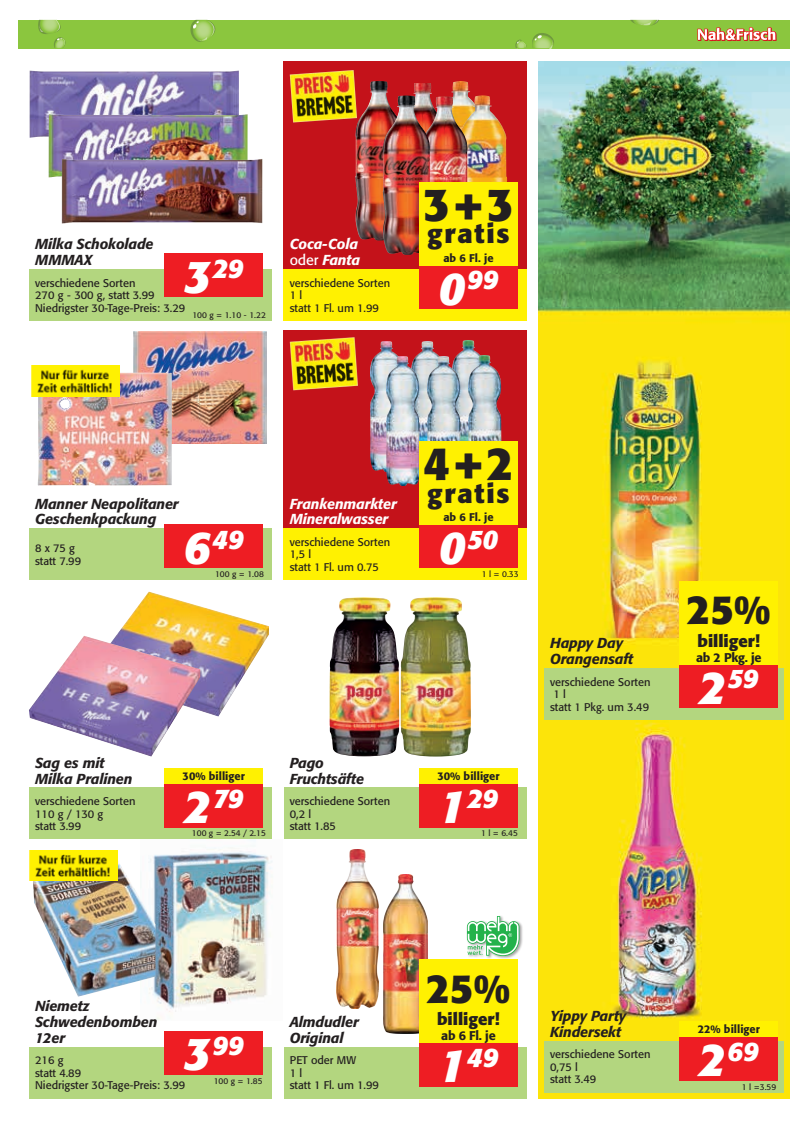
<style>
.page{position:relative;width:808px;height:1123px;background:#fff}
.page>*{position:absolute;margin:0;border:0;box-sizing:border-box;transform-origin:0 0}
.t1{font:700 46px "Formata Std";color:#231f20}
.t2{font:700 40.4px "Formata Std";color:#231f20}
.t3{font:italic 700 26.7px "Formata Std";letter-spacing:-.01em;color:#fff}
.t4{font:700 26.5px "Formata Std";letter-spacing:.07em;color:#231f20}
.t5{font:700 16.7px "Formata Std";color:#231f20}
.t6{font:italic 500 14.3px/15.8px "Formata Std";letter-spacing:-.01em;color:#231f20}
.t7{font:italic 500 14.3px/15.8px "Formata Std";letter-spacing:-.01em;color:#fff}
.t8{font:500 12.5px "Formata Std";letter-spacing:-.02em;color:#231f20}
.t9{font:11.1px/12.5px "Formata Std";color:#231f20}
.t10{font:500 11.1px "Formata Std";color:#231f20}
.t11{font:8.3px "Formata Std";color:#231f20}
.s1{font-size:45.8px}
.s2{font-weight:400;font-style:normal}
</style>
<div class="page">
<img style="left:538px;top:61px;width:251px;height:1037px">
<div style="left:284px;top:331px;width:243px;height:249px;background:#c4121a"></div>
<img style="left:284px;top:330px;width:79px;height:61px">
<div style="left:284px;top:61px;width:243px;height:260px;background:#c4121a"></div>
<img style="left:289px;top:70px;width:66px;height:53px">
<div style="left:18px;top:20px;width:771px;height:28px;background:#8bc63e"></div>
<svg style="left:38px;top:20px;width:28px;height:28px"></svg>
<svg style="left:630px;top:20px;width:29px;height:6px"></svg>
<svg style="left:515px;top:33px;width:39px;height:16px"></svg>
<svg style="left:190px;top:20px;width:26px;height:22px"></svg>
<svg style="left:697px;top:27px;width:80px;height:14px"></svg>
<img style="left:154px;top:839px;width:118px;height:181px">
<img style="left:336px;top:850px;width:43px;height:158px">
<img style="left:383px;top:874px;width:44px;height:159px">
<img style="left:416px;top:342px;width:23px;height:99px">
<img style="left:456px;top:341px;width:24px;height:100px">
<img style="left:371px;top:342px;width:27px;height:129px">
<img style="left:451px;top:81px;width:9px;height:15px">
<img style="left:413px;top:83px;width:19px;height:12px">
<img style="left:355px;top:81px;width:33px;height:159px">
<img style="left:30px;top:71px;width:209px;height:67px">
<img style="left:133px;top:331px;width:134px;height:112px">
<img style="left:38px;top:373px;width:134px;height:112px">
<div style="left:30px;top:1046px;width:242px;height:52px;background:#b3d67f"></div>
<div style="left:164px;top:1031px;width:99px;height:43px;background:#ee1d23"></div>
<div style="left:30px;top:787px;width:242px;height:52px;background:#b3d67f"></div>
<div style="left:164px;top:783px;width:99px;height:44px;background:#ee1d23"></div>
<div style="left:164px;top:768px;width:99px;height:15px;background:#fff101"></div>
<img style="left:116px;top:591px;width:153px;height:125px">
<img style="left:29px;top:636px;width:171px;height:120px">
<div style="left:30px;top:528px;width:242px;height:52px;background:#b3d67f"></div>
<img style="left:31px;top:366px;width:88px;height:30px">
<div style="left:164px;top:524px;width:99px;height:44px;background:#ee1d23"></div>
<div style="left:30px;top:269px;width:242px;height:52px;background:#b3d67f"></div>
<div style="left:164px;top:253px;width:99px;height:44px;background:#ee1d23"></div>
<img style="left:49px;top:114px;width:199px;height:63px">
<img style="left:57px;top:154px;width:206px;height:70px">
<div style="left:545px;top:1041px;width:239px;height:51px;background:#b3d67f"></div>
<div style="left:679px;top:1037px;width:99px;height:43px;background:#ee1d23"></div>
<div style="left:679px;top:1021px;width:99px;height:16px;background:#fff101"></div>
<div style="left:545px;top:668px;width:239px;height:52px;background:#b3d67f"></div>
<div style="left:679px;top:664px;width:99px;height:44px;background:#ee1d23"></div>
<div style="left:679px;top:581px;width:99px;height:83px;background:#fff101"></div>
<div style="left:284px;top:1046px;width:243px;height:52px;background:#b3d67f"></div>
<div style="left:466px;top:915px;width:57px;height:44px;background:#231f20;opacity:.4"></div>
<svg style="left:467px;top:916px;width:52px;height:39px"></svg>
<div style="left:419px;top:1042px;width:99px;height:44px;background:#ee1d23"></div>
<div style="left:419px;top:959px;width:99px;height:83px;background:#fff101"></div>
<div style="left:284px;top:787px;width:243px;height:52px;background:#b3d67f"></div>
<div style="left:419px;top:783px;width:99px;height:44px;background:#ee1d23"></div>
<div style="left:419px;top:768px;width:99px;height:15px;background:#fff101"></div>
<img style="left:401px;top:597px;width:70px;height:159px">
<img style="left:330px;top:597px;width:69px;height:159px">
<div style="left:284px;top:528px;width:243px;height:52px;background:#fff101"></div>
<div style="left:284px;top:269px;width:243px;height:52px;background:#fff101"></div>
<img style="left:428px;top:356px;width:33px;height:85px">
<img style="left:469px;top:355px;width:33px;height:86px">
<img style="left:387px;top:356px;width:33px;height:130px">
<div style="left:419px;top:524px;width:99px;height:44px;background:#ee1d23"></div>
<div style="left:419px;top:441px;width:99px;height:83px;background:#fff101"></div>
<img style="left:458px;top:95px;width:25px;height:87px">
<img style="left:430px;top:96px;width:38px;height:86px">
<img style="left:383px;top:95px;width:47px;height:160px">
<div style="left:419px;top:265px;width:99px;height:44px;background:#ee1d23"></div>
<div style="left:419px;top:182px;width:99px;height:83px;background:#fff101"></div>
<img style="left:33px;top:856px;width:122px;height:140px">
<img style="left:30px;top:850px;width:88px;height:30px">
<p class="t6" style="left:35px;top:236px;width:120px">Milka Schokolade<br>MMMAX</p>
<h3 class="t3" style="left:184px;top:251px;width:61px"><span class="s1">3</span>29</h3>
<p class="t11" style="left:192px;top:310px;width:75px">100 g = 1.10 - 1.22</p>
<p class="t9" style="left:35px;top:276px;width:152px">verschiedene Sorten<br>270 g - 300 g, statt 3.99<br>Niedrigster 30-Tage-Preis: 3.29</p>
<p class="t7" style="left:290px;top:236px;width:72px">Coca-Cola <span class="s2">oder</span> Fanta</p>
<p class="t9" style="left:290px;top:276px;width:102px">verschiedene Sorten<br>1 l<br>statt 1 Fl. um 1.99</p>
<h1 class="t1" style="left:423px;top:176px;width:92px">3+3</h1>
<h3 class="t4" style="left:427px;top:217px;width:84px">gratis</h3>
<p class="t10" style="left:443px;top:251px;width:52px">ab 6 Fl. je</p>
<h3 class="t3" style="left:439px;top:263px;width:61px"><span class="s1">0</span>99</h3>
<p class="t6" style="left:35px;top:495px;width:145px">Manner Neapolitaner<br>Geschenkpackung</p>
<p class="t7" style="left:290px;top:495px;width:108px">Frankenmarkter<br>Mineralwasser</p>
<h1 class="t1" style="left:423px;top:435px;width:92px">4+2</h1>
<h3 class="t4" style="left:427px;top:476px;width:84px">gratis</h3>
<p class="t10" style="left:443px;top:510px;width:52px">ab 6 Fl. je</p>
<p class="t9" style="left:35px;top:542px;width:48px">8 x 75 g statt 7.99</p>
<h3 class="t3" style="left:184px;top:522px;width:61px"><span class="s1">6</span>49</h3>
<p class="t11" style="left:215px;top:569px;width:50px">100 g = 1.08</p>
<p class="t9" style="left:290px;top:536px;width:102px">verschiedene Sorten<br>1,5 l<br>statt 1 Fl. um 0.75</p>
<h3 class="t3" style="left:439px;top:522px;width:61px"><span class="s1">0</span>50</h3>
<p class="t11" style="left:482px;top:569px;width:38px">1 l = 0.33</p>
<p class="t6" style="left:550px;top:635px;width:85px">Happy Day<br>Orangensaft</p>
<h2 class="t2" style="left:687px;top:584px;width:86px">25%</h2>
<h3 class="t5" style="left:697px;top:630px;width:64px">billiger!</h3>
<p class="t8" style="left:696px;top:649px;width:67px">ab 2 Pkg. je</p>
<p class="t9" style="left:550px;top:675px;width:102px">verschiedene Sorten<br>1 l<br>statt 1 Pkg. um 3.49</p>
<h3 class="t3" style="left:699px;top:662px;width:61px"><span class="s1">2</span>59</h3>
<p class="t6" style="left:35px;top:754px;width:99px">Sag es mit<br>Milka Pralinen</p>
<p class="t10" style="left:183px;top:769px;width:64px">30% billiger</p>
<p class="t6" style="left:290px;top:754px;width:76px">Pago<br>Fruchtsäfte</p>
<p class="t10" style="left:437px;top:769px;width:64px">30% billiger</p>
<p class="t9" style="left:35px;top:795px;width:102px">verschiedene Sorten<br>110 g / 130 g<br>statt 3.99</p>
<h3 class="t3" style="left:184px;top:781px;width:61px"><span class="s1">2</span>79</h3>
<p class="t11" style="left:192px;top:828px;width:75px">100 g = 2.54 / 2.15</p>
<p class="t9" style="left:290px;top:795px;width:102px">verschiedene Sorten<br>0,2 l<br>statt 1.85</p>
<h3 class="t3" style="left:439px;top:781px;width:61px"><span class="s1">1</span>29</h3>
<p class="t11" style="left:481px;top:828px;width:38px">1 l = 6.45</p>
<p class="t6" style="left:35px;top:998px;width:124px">Niemetz<br>Schwedenbomben<br>12er</p>
<h3 class="t3" style="left:184px;top:1029px;width:61px"><span class="s1">3</span>99</h3>
<p class="t11" style="left:214px;top:1076px;width:50px">100 g = 1.85</p>
<p class="t9" style="left:35px;top:1054px;width:152px">216 g<br>statt 4.89<br>Niedrigster 30-Tage-Preis: 3.99</p>
<p class="t6" style="left:290px;top:1014px;width:70px">Almdudler<br>Original</p>
<p class="t9" style="left:290px;top:1054px;width:91px">PET oder MW<br>1 l<br>statt 1 Fl. um 1.99</p>
<h2 class="t2" style="left:426px;top:963px;width:86px">25%</h2>
<h3 class="t5" style="left:437px;top:1008px;width:64px">billiger!</h3>
<p class="t8" style="left:441px;top:1028px;width:56px">ab 6 Fl. je</p>
<h3 class="t3" style="left:439px;top:1041px;width:61px"><span class="s1">1</span>49</h3>
<p class="t6" style="left:550px;top:1008px;width:78px">Yippy Party<br>Kindersekt</p>
<p class="t10" style="left:698px;top:1022px;width:64px">22% billiger</p>
<p class="t9" style="left:550px;top:1048px;width:102px">verschiedene Sorten<br>0,75 l<br>statt 3.49</p>
<h3 class="t3" style="left:699px;top:1035px;width:61px"><span class="s1">2</span>69</h3>
<p class="t11" style="left:742px;top:1081px;width:36px">1 l =3.59</p>
</div>
